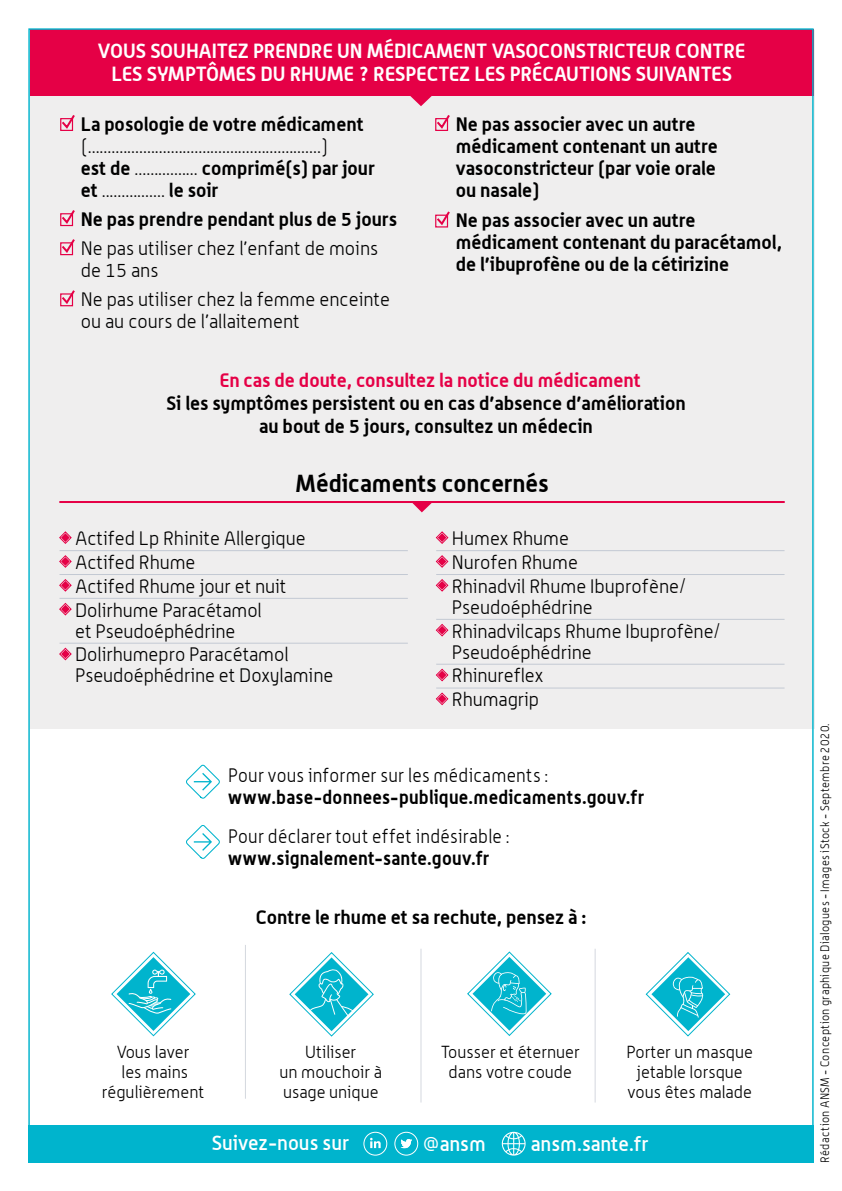
<style>
.page{position:relative;width:842px;height:1191px;background:#fff}
.page>*{position:absolute;margin:0;border:0;box-sizing:border-box;transform-origin:0 0}
.t1{font:700 24px "Alwyn";color:#000}
.t2{font:700 20px/23px "Alwyn";color:#fff;text-align:center}
.t3{font:500 20px "Alwyn";color:#fff}
.t4{font:300 19px/23.8px "Alwyn";letter-spacing:-.005em;color:#000}
.t5{font:700 19px/22px "Alwyn";color:#000}
.t6{font:700 19px "Alwyn";color:#000;scale:.95 1}
.t7{font:700 19px "Alwyn";color:#e50046}
.t8{font:300 19px "Alwyn";letter-spacing:-.005em;color:#000;scale:.95 1}
.t9{font:300 19px "Alwyn";letter-spacing:.015em;color:#000;scale:.95 1}
.t10{font:300 17px/20px "Alwyn";color:#000;text-align:center}
.t11{font:300 12px "Alwyn";letter-spacing:.03em;color:#000;scale:.95 1}
.s1{font-weight:700}
</style>
<div class="page">
<div style="left:30px;top:30px;width:784px;height:698px;background:#efeeee"></div>
<div style="left:30px;top:30px;width:784px;height:66px;background:#e50046"></div>
<div style="left:28px;top:1124px;width:786px;height:38px;background:#00b4cd"></div>
<svg style="left:502px;top:1131px;width:24px;height:24px"></svg>
<svg style="left:401px;top:1139px;width:11px;height:9px"></svg>
<div style="left:394px;top:1131px;width:24px;height:24px;border:1px solid #fff;border-radius:50%"></div>
<div style="left:363px;top:1131px;width:24px;height:24px;border:1px solid #fff;border-radius:50%"></div>
<svg style="left:370px;top:1137px;width:11px;height:11px"></svg>
<div style="left:60px;top:118px;width:13px;height:13px;border:1px solid #e50046"></div>
<svg style="left:60px;top:115px;width:15px;height:15px"></svg>
<svg style="left:60px;top:210px;width:15px;height:16px"></svg>
<svg style="left:60px;top:239px;width:15px;height:16px"></svg>
<svg style="left:60px;top:290px;width:15px;height:16px"></svg>
<div style="left:435px;top:118px;width:13px;height:13px;border:1px solid #e50046"></div>
<svg style="left:435px;top:115px;width:15px;height:15px"></svg>
<svg style="left:435px;top:211px;width:15px;height:16px"></svg>
<svg style="left:410px;top:96px;width:22px;height:10px"></svg>
<svg style="left:111px;top:951px;width:85px;height:85px"></svg>
<svg style="left:289px;top:952px;width:85px;height:84px"></svg>
<svg style="left:467px;top:951px;width:85px;height:85px"></svg>
<svg style="left:645px;top:952px;width:85px;height:84px"></svg>
<hr style="left:245px;top:945px;width:1px;height:153px;background:#d4d8df">
<hr style="left:420px;top:948px;width:1px;height:154px;background:#d4d8df">
<hr style="left:595px;top:948px;width:1px;height:154px;background:#d4d8df">
<svg style="left:186px;top:825px;width:34px;height:34px"></svg>
<svg style="left:186px;top:764px;width:34px;height:34px"></svg>
<hr style="left:60px;top:550px;width:348px;height:1px;background:#c3c9d3">
<hr style="left:60px;top:574px;width:348px;height:1px;background:#c3c9d3">
<hr style="left:60px;top:598px;width:348px;height:1px;background:#c3c9d3">
<hr style="left:60px;top:642px;width:348px;height:1px;background:#c3c9d3">
<svg style="left:59px;top:531px;width:13px;height:13px"></svg>
<svg style="left:59px;top:555px;width:13px;height:12px"></svg>
<svg style="left:59px;top:579px;width:13px;height:12px"></svg>
<svg style="left:59px;top:603px;width:13px;height:12px"></svg>
<svg style="left:59px;top:648px;width:13px;height:12px"></svg>
<hr style="left:436px;top:550px;width:348px;height:1px;background:#c3c9d3">
<hr style="left:436px;top:574px;width:348px;height:1px;background:#c3c9d3">
<hr style="left:436px;top:619px;width:348px;height:1px;background:#c3c9d3">
<hr style="left:436px;top:663px;width:348px;height:1px;background:#c3c9d3">
<hr style="left:436px;top:687px;width:348px;height:1px;background:#c3c9d3">
<svg style="left:436px;top:531px;width:12px;height:13px"></svg>
<svg style="left:436px;top:555px;width:12px;height:12px"></svg>
<svg style="left:436px;top:579px;width:12px;height:12px"></svg>
<svg style="left:436px;top:624px;width:12px;height:12px"></svg>
<svg style="left:436px;top:669px;width:12px;height:12px"></svg>
<svg style="left:436px;top:692px;width:12px;height:13px"></svg>
<hr style="left:59px;top:501px;width:726px;height:2px;background:#e50046">
<svg style="left:412px;top:503px;width:20px;height:9px"></svg>
<p class="t2" style="left:98px;top:39px;width:649px">VOUS SOUHAITEZ PRENDRE UN MÉDICAMENT VASOCONSTRICTEUR CONTRE<br>LES SYMPTÔMES DU RHUME ? RESPECTEZ LES PRÉCAUTIONS SUIVANTES</p>
<p class="t5" style="left:81px;top:112px;width:284px">La posologie de votre médicament</p>
<p class="t4" style="left:81px;top:135px;width:296px;line-height:22px">(...........................................................)<br><span class="s1">est de</span> ................ <span class="s1">comprimé(s) par jour et</span> ................ <span class="s1">le soir</span></p>
<p class="t5" style="left:81px;top:208px;width:318px">Ne pas prendre pendant plus de 5 jours</p>
<p class="t4" style="left:81px;top:237px;width:299px;line-height:22px">Ne pas utiliser chez l’enfant de moins de 15 ans</p>
<p class="t4" style="left:81px;top:288px;width:311px;line-height:22px">Ne pas utiliser chez la femme enceinte ou au cours de l’allaitement</p>
<p class="t5" style="left:456px;top:112px;width:264px">Ne pas associer avec un autre médicament contenant un autre vasoconstricteur (par voie orale ou nasale)</p>
<p class="t5" style="left:456px;top:209px;width:328px">Ne pas associer avec un autre médicament contenant du paracétamol, de l’ibuprofène ou de la cétirizine</p>
<p class="t7" style="left:219px;top:368px;width:423px">En cas de doute, consultez la notice du médicament</p>
<p class="t5" style="left:166px;top:391px;width:521px;line-height:23px;text-align:center">Si les symptômes persistent ou en cas d’absence d’amélioration au bout de 5 jours, consultez un médecin</p>
<p class="t1" style="left:295px;top:468px;width:255px">Médicaments concernés</p>
<p class="t4" style="left:75px;top:526px;width:232px">Actifed Lp Rhinite Allergique<br>Actifed Rhume<br>Actifed Rhume jour et nuit<br>Dolirhume Paracétamol</p>
<p class="t4" style="left:75px;top:619px;width:215px">et Pseudoéphédrine<br>Dolirhumepro Paracétamol</p>
<p class="t4" style="left:75px;top:663px;width:260px">Pseudoéphédrine et Doxylamine</p>
<p class="t4" style="left:452px;top:526px;width:236px">Humex Rhume<br>Nurofen Rhume<br>Rhinadvil Rhume Ibuprofène/</p>
<p class="t4" style="left:452px;top:595px;width:270px">Pseudoéphédrine<br>Rhinadvilcaps Rhume Ibuprofène/</p>
<p class="t4" style="left:452px;top:640px;width:141px">Pseudoéphédrine<br>Rhinureflex<br>Rhumagrip</p>
<p class="t8" style="left:228px;top:764px;width:338px">Pour vous informer sur les médicaments :</p>
<p class="t6" style="left:228px;top:785px;width:439px">www.base-donnees-publique.medicaments.gouv.fr</p>
<p class="t9" style="left:228px;top:825px;width:298px">Pour déclarer tout effet indésirable :</p>
<p class="t6" style="left:228px;top:846px;width:276px">www.signalement-sante.gouv.fr</p>
<p class="t5" style="left:256px;top:905px;width:332px">Contre le rhume et sa rechute, pensez à :</p>
<p class="t10" style="left:280px;top:1041px;width:104px">Utiliser<br>un mouchoir à usage unique</p>
<p class="t10" style="left:102px;top:1041px;width:104px">Vous laver<br>les mains régulièrement</p>
<p class="t10" style="left:441px;top:1041px;width:141px">Tousser et éternuer dans votre coude</p>
<p class="t10" style="left:626px;top:1041px;width:128px">Porter un masque jetable lorsque vous êtes malade</p>
<p class="t3" style="left:212px;top:1130px;width:138px">Suivez-nous sur</p>
<p class="t3" style="left:422px;top:1131px;width:65px">@ansm</p>
<p class="t3" style="left:531px;top:1131px;width:119px">ansm.sante.fr</p>
<p class="t11" style="left:818px;top:1162px;width:464px;rotate:-90deg">Rédaction ANSM - Conception graphique Dialogues - Images iStock - Septembre 2020.</p>
</div>
